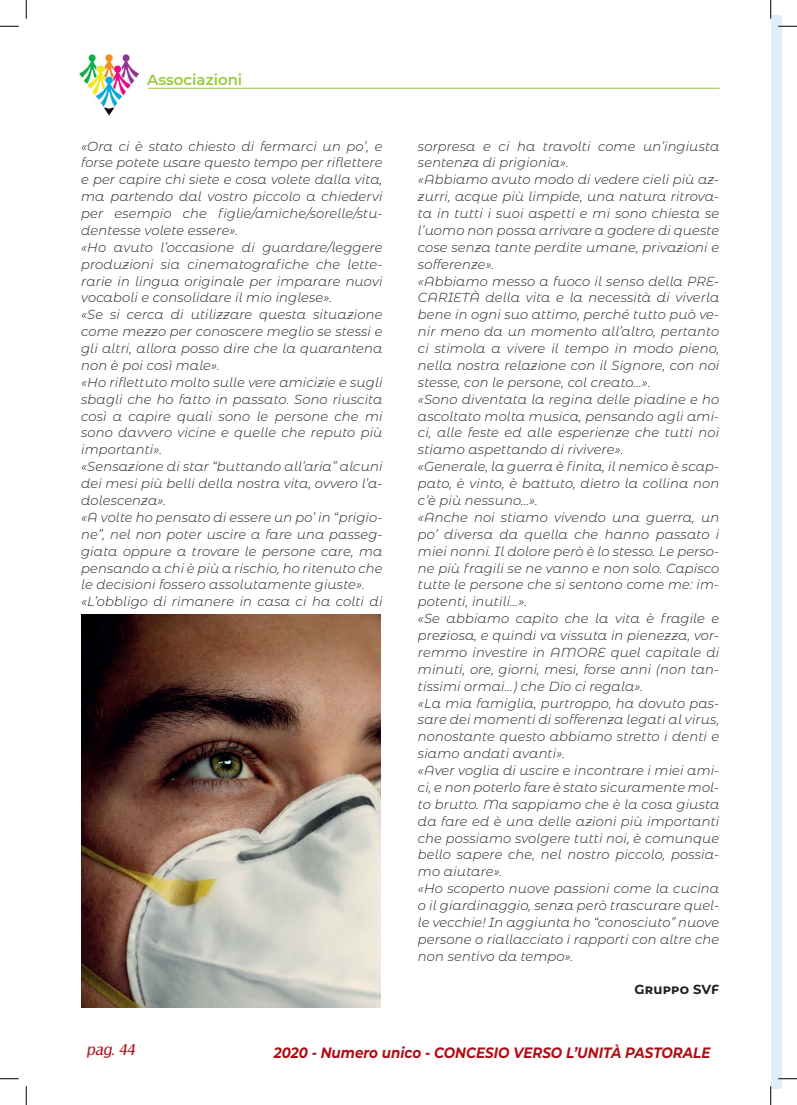
<style>
.page{position:relative;width:797px;height:1105px;background:#fff}
.page>*{position:absolute;margin:0;border:0;box-sizing:border-box;transform-origin:0 0}
.t1{font:italic 700 15px "Montserrat";color:#b00d15;scale:.9 1}
.t2{font:600 15px "Montserrat";color:#99ca3b}
.t3{font:italic 15px "Salzburg";color:#b00d15}
.t4{font:italic 300 13.12px/16.9px "Montserrat Alternates";letter-spacing:.01em;color:#231f20;text-align:justify}
.t5{font:700 13.12px "Montserrat Alternates";letter-spacing:.01em;color:#231f20}
</style>
<div class="page">
<div style="left:770px;top:16px;width:11px;height:1073px;background:#e1edf8"></div>
<img style="left:81px;top:615px;width:300px;height:393px">
<img style="left:79px;top:54px;width:61px;height:62px">
<hr style="left:148px;top:88px;width:571px;height:1px;background:#99ca3b">
<svg style="left:0;top:25px;width:19px;height:2px"></svg>
<svg style="left:778px;top:25px;width:19px;height:2px"></svg>
<svg style="left:0;top:1078px;width:19px;height:1px"></svg>
<svg style="left:778px;top:1078px;width:19px;height:1px"></svg>
<svg style="left:25px;top:0;width:2px;height:19px"></svg>
<svg style="left:25px;top:1086px;width:2px;height:19px"></svg>
<svg style="left:770px;top:0;width:1px;height:19px"></svg>
<svg style="left:770px;top:1086px;width:1px;height:19px"></svg>
<p class="t2" style="left:147px;top:69px;width:97px">Associazioni</p>
<p class="t4" style="left:81px;top:137px;width:303px">«Ora ci è stato chiesto di fermarci un po’, e forse potete usare questo tempo per riflettere e per capire chi siete e cosa volete dalla vita, ma partendo dal vostro piccolo a chiedervi per esempio che figlie/amiche/sorelle/stu&shy;dentesse volete essere».</p>
<p class="t4" style="left:81px;top:238px;width:303px">«Ho avuto l’occasione di guardare/leggere produzioni sia cinematografiche che lette&shy;rarie in lingua originale per imparare nuovi vocaboli e consolidare il mio inglese».</p>
<p class="t4" style="left:81px;top:306px;width:303px">«Se si cerca di utilizzare questa situazione come mezzo per conoscere meglio se stessi e gli altri, allora posso dire che la quarantena non è poi così male».</p>
<p class="t4" style="left:81px;top:373px;width:303px">«Ho riflettuto molto sulle vere amicizie e sugli sbagli che ho fatto in passato. Sono riuscita così a capire quali sono le persone che mi sono davvero vicine e quelle che reputo più importanti».</p>
<p class="t4" style="left:81px;top:458px;width:303px">«Sensazione di star “buttando all’aria” alcuni dei mesi più belli della nostra vita, ovvero l’a&shy;dolescenza».</p>
<p class="t4" style="left:81px;top:508px;width:303px">«A volte ho pensato di essere un po’ in “prigio&shy;ne”, nel non poter uscire a fare una passeg&shy;giata oppure a trovare le persone care, ma pensando a chi è più a rischio, ho ritenuto che le decisioni fossero assolutamente giuste».</p>
<p class="t4" style="left:81px;top:593px;width:303px">«L’obbligo di rimanere in casa ci ha colti di</p>
<p class="t4" style="left:418px;top:137px;width:303px">sorpresa e ci ha travolti come un’ingiusta sentenza di prigionia».</p>
<p class="t4" style="left:418px;top:171px;width:303px">«Abbiamo avuto modo di vedere cieli più az&shy;zurri, acque più limpide, una natura ritrova&shy;ta in tutti i suoi aspetti e mi sono chiesta se l’uomo non possa arrivare a godere di queste cose senza tante perdite umane, privazioni e sofferenze».</p>
<p class="t4" style="left:418px;top:272px;width:303px">«Abbiamo messo a fuoco il senso della PRE-CARIETÀ della vita e la necessità di viverla bene in ogni suo attimo, perché tutto può ve&shy;nir meno da un momento all’altro, pertanto ci stimola a vivere il tempo in modo pieno, nella nostra relazione con il Signore, con noi stesse, con le persone, col creato...».</p>
<p class="t4" style="left:418px;top:390px;width:303px">«Sono diventata la regina delle piadine e ho ascoltato molta musica, pensando agli ami&shy;ci, alle feste ed alle esperienze che tutti noi stiamo aspettando di rivivere».</p>
<p class="t4" style="left:418px;top:458px;width:303px">«Generale, la guerra è finita, il nemico è scap&shy;pato, è vinto, è battuto, dietro la collina non c’è più nessuno…».</p>
<p class="t4" style="left:418px;top:508px;width:303px">«Anche noi stiamo vivendo una guerra, un po’ diversa da quella che hanno passato i miei nonni. Il dolore però è lo stesso. Le perso&shy;ne più fragili se ne vanno e non solo. Capisco tutte le persone che si sentono come me: im&shy;potenti, inutili…».</p>
<p class="t4" style="left:418px;top:610px;width:303px">«Se abbiamo capito che la vita è fragile e preziosa, e quindi va vissuta in pienezza, vor&shy;remmo investire in AMORE quel capitale di minuti, ore, giorni, mesi, forse anni (non tan&shy;tissimi ormai...) che Dio ci regala».</p>
<p class="t4" style="left:418px;top:694px;width:303px">«La mia famiglia, purtroppo, ha dovuto pas&shy;sare dei momenti di sofferenza legati al virus, nonostante questo abbiamo stretto i denti e siamo andati avanti».</p>
<p class="t4" style="left:418px;top:761px;width:303px">«Aver voglia di uscire e incontrare i miei ami&shy;ci, e non poterlo fare è stato sicuramente mol&shy;to brutto. Ma sappiamo che è la cosa giusta da fare ed è una delle azioni più importanti che possiamo svolgere tutti noi, è comunque bello sapere che, nel nostro piccolo, possia&shy;mo aiutare».</p>
<p class="t4" style="left:418px;top:880px;width:303px">«Ho scoperto nuove passioni come la cucina o il giardinaggio, senza però trascurare quel&shy;le vecchie! In aggiunta ho “conosciuto” nuove persone o riallacciato i rapporti con altre che non sentivo da tempo».</p>
<p class="t5" style="left:634px;top:980px;width:86px">Gruppo SVF</p>
<p class="t3" style="left:86px;top:1041px;width:50px">pag. 44</p>
<p class="t1" style="left:274px;top:1042px;width:487px">2020 - Numero unico - CONCESIO VERSO L’UNITÀ PASTORALE</p>
</div>
